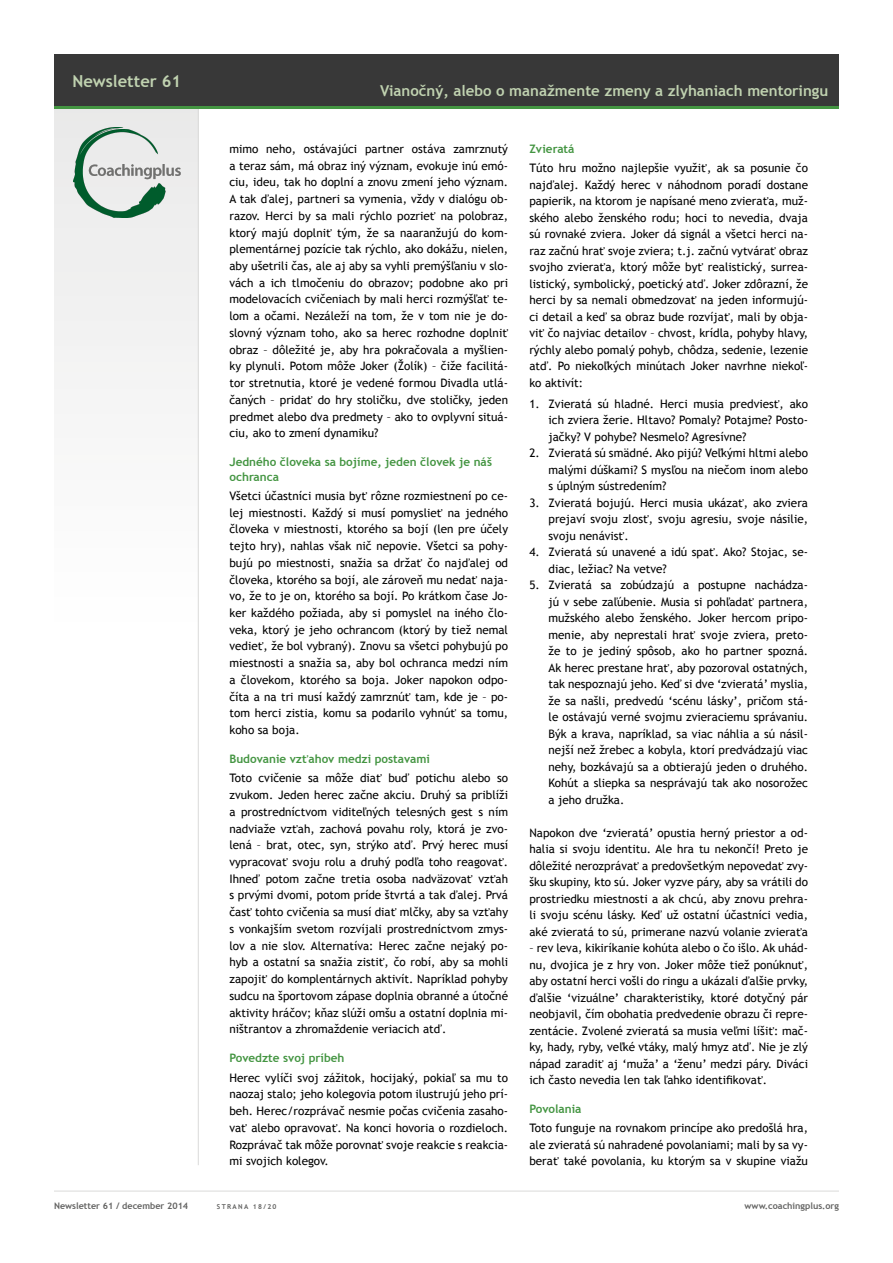
<style>
.page{position:relative;width:893px;height:1263px;background:#fff}
.page>*{position:absolute;margin:0;border:0;box-sizing:border-box;transform-origin:0 0}
.t1{font:700 16.5px "Trebuchet MS";color:#c0d2b0}
.t2{font:700 15px "Trebuchet MS";color:#c0d2b0}
.t3{font:11.7px/16.6px "Trebuchet MS";color:#000;text-align:justify}
.t4{font:700 11.7px/14.2px "Trebuchet MS";color:#449542}
.t5{font:700 9px "Trebuchet MS";color:#636362}
.t6{font:700 6.75px "Trebuchet MS";letter-spacing:.2em;color:#636362}
</style>
<div class="page">
<div style="left:54px;top:106px;width:145px;height:525px;background:#f5f5f5"></div>
<hr style="left:54px;top:1191px;width:785px;height:1px;background:#dadad9">
<hr style="left:198px;top:108px;width:1px;height:1057px;background:#dadad9">
<div style="left:54px;top:54px;width:785px;height:53px;background:#383838"></div>
<hr style="left:54px;top:106px;width:785px;height:3px;background:#449542">
<img style="left:74px;top:127px;width:106px;height:91px">
<h1 class="t1" style="left:72px;top:70px;width:110px">Newsletter 61</h1>
<p class="t2" style="left:380px;top:81px;width:450px">Vianočný, alebo o manažmente zmeny a zlyhaniach mentoringu</p>
<p class="t3" style="left:229px;top:141px;width:280px">mimo neho, ostávajúci partner ostáva zamrznutý a teraz sám, má obraz iný význam, evokuje inú emó&shy;ciu, ideu, tak ho doplní a znovu zmení jeho význam.<br>A tak ďalej, partneri sa vymenia, vždy v dialógu ob&shy;razov. Herci by sa mali rýchlo pozrieť na polobraz, ktorý majú doplniť tým, že sa naaranžujú do kom&shy;plementárnej pozície tak rýchlo, ako dokážu, nielen, aby ušetrili čas, ale aj aby sa vyhli premýšľaniu v slo&shy;vách a ich tlmočeniu do obrazov; podobne ako pri modelovacích cvičeniach by mali herci rozmýšľať te&shy;lom a očami. Nezáleží na tom, že v tom nie je do&shy;slovný význam toho, ako sa herec rozhodne doplniť obraz – dôležité je, aby hra pokračovala a myšlien&shy;ky plynuli. Potom môže Joker (Žolík) – čiže facilitá&shy;tor stretnutia, ktoré je vedené formou Divadla utlá&shy;čaných – pridať do hry stoličku, dve stoličky, jeden predmet alebo dva predmety – ako to ovplyvní situá&shy;ciu, ako to zmení dynamiku?</p>
<p class="t4" style="left:229px;top:455px;width:264px">Jedného človeka sa bojíme, jeden človek je náš ochranca</p>
<p class="t3" style="left:229px;top:488px;width:280px">Všetci účastníci musia byť rôzne rozmiestnení po ce&shy;lej miestnosti. Každý si musí pomyslieť na jedného človeka v miestnosti, ktorého sa bojí (len pre účely tejto hry), nahlas však nič nepovie. Všetci sa pohy&shy;bujú po miestnosti, snažia sa držať čo najďalej od človeka, ktorého sa bojí, ale zároveň mu nedať naja&shy;vo, že to je on, ktorého sa bojí. Po krátkom čase Jo&shy;ker každého požiada, aby si pomyslel na iného člo&shy;veka, ktorý je jeho ochrancom (ktorý by tiež nemal vedieť, že bol vybraný). Znovu sa všetci pohybujú po miestnosti a snažia sa, aby bol ochranca medzi ním a človekom, ktorého sa boja. Joker napokon odpo&shy;číta a na tri musí každý zamrznúť tam, kde je – po&shy;tom herci zistia, komu sa podarilo vyhnúť sa tomu, koho sa boja.</p>
<p class="t4" style="left:229px;top:752px;width:202px">Budovanie vzťahov medzi postavami</p>
<p class="t3" style="left:229px;top:770px;width:280px">Toto cvičenie sa môže diať buď potichu alebo so zvukom. Jeden herec začne akciu. Druhý sa priblíži a prostredníctvom viditeľných telesných gest s ním nadviaže vzťah, zachová povahu roly, ktorá je zvo&shy;lená – brat, otec, syn, strýko atď. Prvý herec musí vypracovať svoju rolu a druhý podľa toho reagovať.<br>Ihneď potom začne tretia osoba nadväzovať vzťah s prvými dvomi, potom príde štvrtá a tak ďalej. Prvá časť tohto cvičenia sa musí diať mlčky, aby sa vzťahy s vonkajším svetom rozvíjali prostredníctvom zmys&shy;lov a nie slov. Alternatíva: Herec začne nejaký po&shy;hyb a ostatní sa snažia zistiť, čo robí, aby sa mohli zapojiť do komplentárnych aktivít. Napríklad pohyby sudcu na športovom zápase doplnia obranné a útočné aktivity hráčov; kňaz slúži omšu a ostatní doplnia mi&shy;ništrantov a zhromaždenie veriacich atď.</p>
<p class="t4" style="left:229px;top:1051px;width:117px">Povedzte svoj príbeh</p>
<p class="t3" style="left:229px;top:1069px;width:280px">Herec vylíči svoj zážitok, hocijaký, pokiaľ sa mu to naozaj stalo; jeho kolegovia potom ilustrujú jeho prí&shy;beh. Herec/rozprávač nesmie počas cvičenia zasaho&shy;vať alebo opravovať. Na konci hovoria o rozdieloch.<br>Rozprávač tak môže porovnať svoje reakcie s reakcia&shy;mi svojich kolegov.</p>
<p class="t4" style="left:529px;top:142px;width:47px">Zvieratá</p>
<p class="t3" style="left:529px;top:160px;width:280px">Túto hru možno najlepšie využiť, ak sa posunie čo najďalej. Každý herec v náhodnom poradí dostane papierik, na ktorom je napísané meno zvieraťa, muž&shy;ského alebo ženského rodu; hoci to nevedia, dvaja sú rovnaké zviera. Joker dá signál a všetci herci na&shy;raz začnú hrať svoje zviera; t.j. začnú vytvárať obraz svojho zvieraťa, ktorý môže byť realistický, surrea&shy;listický, symbolický, poetický atď. Joker zdôrazní, že herci by sa nemali obmedzovať na jeden informujú&shy;ci detail a keď sa obraz bude rozvíjať, mali by obja&shy;viť čo najviac detailov – chvost, krídla, pohyby hlavy, rýchly alebo pomalý pohyb, chôdza, sedenie, lezenie atď. Po niekoľkých minútach Joker navrhne niekoľ&shy;ko aktivít:</p>
<p class="t3" style="left:548px;top:395px;width:261px;text-indent:-19px">1. Zvieratá sú hladné. Herci musia predviesť, ako ich zviera žerie. Hltavo? Pomaly? Potajme? Posto&shy;jačky? V pohybe? Nesmelo? Agresívne?</p>
<p class="t3" style="left:548px;top:445px;width:261px;text-indent:-19px">2. Zvieratá sú smädné. Ako pijú? Veľkými hltmi alebo malými dúškami? S mysľou na niečom inom alebo s úplným sústredením?</p>
<p class="t3" style="left:548px;top:494px;width:261px;text-indent:-19px">3. Zvieratá bojujú. Herci musia ukázať, ako zviera prejaví svoju zlosť, svoju agresiu, svoje násilie, svoju nenávisť.</p>
<p class="t3" style="left:548px;top:544px;width:261px;text-indent:-19px">4. Zvieratá sú unavené a idú spať. Ako? Stojac, se&shy;diac, ležiac? Na vetve?</p>
<p class="t3" style="left:548px;top:577px;width:261px;text-indent:-19px">5. Zvieratá sa zobúdzajú a postupne nachádza&shy;jú v sebe zaľúbenie. Musia si pohľadať partnera, mužského alebo ženského. Joker hercom pripo&shy;menie, aby neprestali hrať svoje zviera, preto&shy;že to je jediný spôsob, ako ho partner spozná.<br>Ak herec prestane hrať, aby pozoroval ostatných, tak nespoznajú jeho. Keď si dve ‘zvieratá’ myslia, že sa našli, predvedú ‘scénu lásky’, pričom stá&shy;le ostávajú verné svojmu zvieraciemu správaniu.<br>Býk a krava, napríklad, sa viac náhlia a sú násil&shy;nejší než žrebec a kobyla, ktorí predvádzajú viac nehy, bozkávajú sa a obtierajú jeden o druhého.<br>Kohút a sliepka sa nesprávajú tak ako nosorožec a jeho družka.</p>
<p class="t3" style="left:529px;top:824px;width:280px">Napokon dve ‘zvieratá’ opustia herný priestor a od&shy;halia si svoju identitu. Ale hra tu nekončí! Preto je dôležité nerozprávať a predovšetkým nepovedať zvy&shy;šku skupiny, kto sú. Joker vyzve páry, aby sa vrátili do prostriedku miestnosti a ak chcú, aby znovu prehra&shy;li svoju scénu lásky. Keď už ostatní účastníci vedia, aké zvieratá to sú, primerane nazvú volanie zvieraťa</p>
<p class="t3" style="left:529px;top:940px;width:280px">– rev leva, kikiríkanie kohúta alebo o čo išlo. Ak uhád&shy;nu, dvojica je z hry von. Joker môže tiež ponúknuť, aby ostatní herci vošli do ringu a ukázali ďalšie prvky, ďalšie ‘vizuálne’ charakteristiky, ktoré dotyčný pár neobjavil, čím obohatia predvedenie obrazu či repre&shy;zentácie. Zvolené zvieratá sa musia veľmi líšiť: mač&shy;ky, hady, ryby, veľké vtáky, malý hmyz atď. Nie je zlý nápad zaradiť aj ‘muža’ a ‘ženu’ medzi páry. Diváci ich často nevedia len tak ľahko identifikovať.</p>
<p class="t4" style="left:529px;top:1102px;width:54px">Povolania</p>
<p class="t3" style="left:529px;top:1120px;width:280px">Toto funguje na rovnakom princípe ako predošlá hra, ale zvieratá sú nahradené povolaniami; mali by sa vy&shy;berať také povolania, ku ktorým sa v skupine viažu</p>
<p class="t5" style="left:54px;top:1200px;width:136px">Newsletter 61 / december 2014</p>
<p class="t6" style="left:217px;top:1202px;width:61px">strana 18/20</p>
<p class="t5" style="left:745px;top:1200px;width:96px">www.coachingplus.org</p>
</div>
